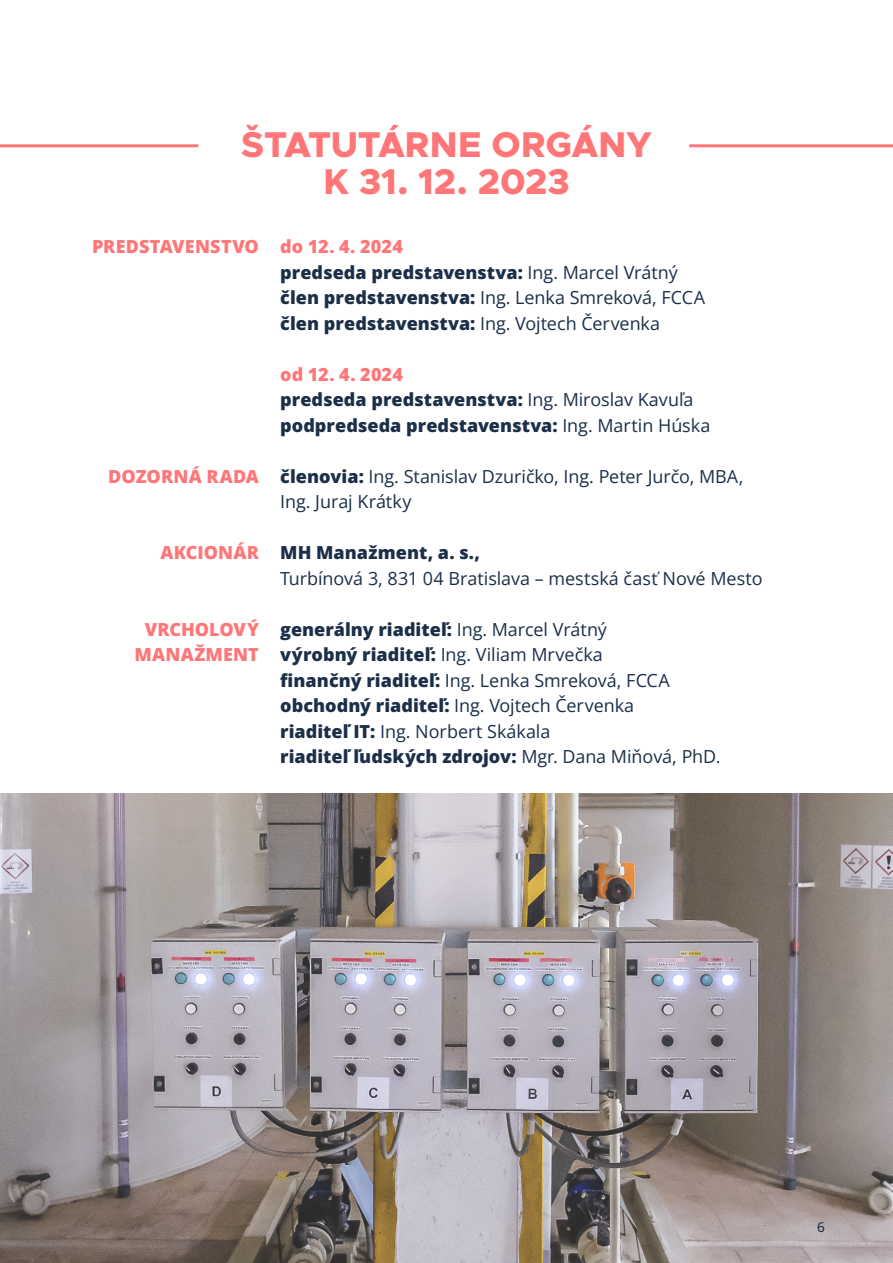
<style>
.page{position:relative;width:893px;height:1263px;background:#fff}
.page>*{position:absolute;margin:0;border:0;box-sizing:border-box;transform-origin:0 0}
.t1{font:800 36px/37.5px "Metropolis";letter-spacing:-.005em;color:#ff7678;text-align:center}
.t2{font:18px/25.5px "Open Sans";letter-spacing:-.005em;color:#1b2f48}
.t3{font:800 18px/25.5px "Open Sans";letter-spacing:.005em;color:#1b2f48}
.t4{font:800 18px/25.5px "Open Sans";letter-spacing:.01em;color:#ff7678;text-align:center}
.t5{font:500 13.5px "Open Sans";color:#1b2f48}
.s1{color:#ff7678}
.s2{font-weight:400}
.s3{font-weight:800}
</style>
<div class="page">
<img style="left:0;top:793px;width:893px;height:470px">
<hr style="left:0;top:144px;width:198px;height:3px;background:#ff7678">
<hr style="left:689px;top:144px;width:204px;height:3px;background:#ff7678">
<h1 class="t1" style="left:241px;top:126px;width:412px">ŠTATUTÁRNE ORGÁNY<br>K 31. 12. 2023</h1>
<p class="t4" style="left:92px;top:233px;width:168px">PREDSTAVENSTVO</p>
<p class="t4" style="left:108px;top:463px;width:152px">DOZORNÁ RADA</p>
<p class="t4" style="left:161px;top:539px;width:100px">AKCIONÁR</p>
<p class="t4" style="left:135px;top:616px;width:126px">VRCHOLOVÝ<br>MANAŽMENT</p>
<p class="t3" style="left:280px;top:233px;width:426px"><span class="s1">do 12. 4. 2024<br></span>predseda predstavenstva: <span class="s2">Ing. Marcel Vrátný </span>člen predstavenstva: <span class="s2">Ing. Lenka Smreková, FCCA </span>člen predstavenstva: <span class="s2">Ing. Vojtech Červenka</span></p>
<p class="t3" style="left:280px;top:361px;width:432px"><span class="s1">od 12. 4. 2024<br></span>predseda predstavenstva: <span class="s2">Ing. Miroslav Kavuľa </span>podpredseda predstavenstva: <span class="s2">Ing. Martin Húska</span></p>
<p class="t2" style="left:280px;top:463px;width:465px"><span class="s3">členovia:</span> Ing. Stanislav Dzuričko, Ing. Peter Jurčo, MBA,<br>Ing. Juraj Krátky</p>
<p class="t3" style="left:280px;top:539px;width:201px">MH Manažment, a. s.,</p>
<p class="t2" style="left:280px;top:565px;width:484px">Turbínová 3, 831 04 Bratislava – mestská časť Nové Mesto</p>
<p class="t2" style="left:280px;top:616px;width:442px"><span class="s3">generálny riaditeľ:</span> Ing. Marcel Vrátný<br><span class="s3">výrobný riaditeľ:</span> Ing. Viliam Mrvečka<br><span class="s3">finančný riaditeľ:</span> Ing. Lenka Smreková, FCCA <span class="s3">obchodný riaditeľ:</span> Ing. Vojtech Červenka<br><span class="s3">riaditeľ IT:</span> Ing. Norbert Skákala<br><span class="s3">riaditeľ ľudských zdrojov:</span> Mgr. Dana Miňová, PhD.</p>
<p class="t5" style="left:817px;top:1218px;width:9px">6</p>
</div>
